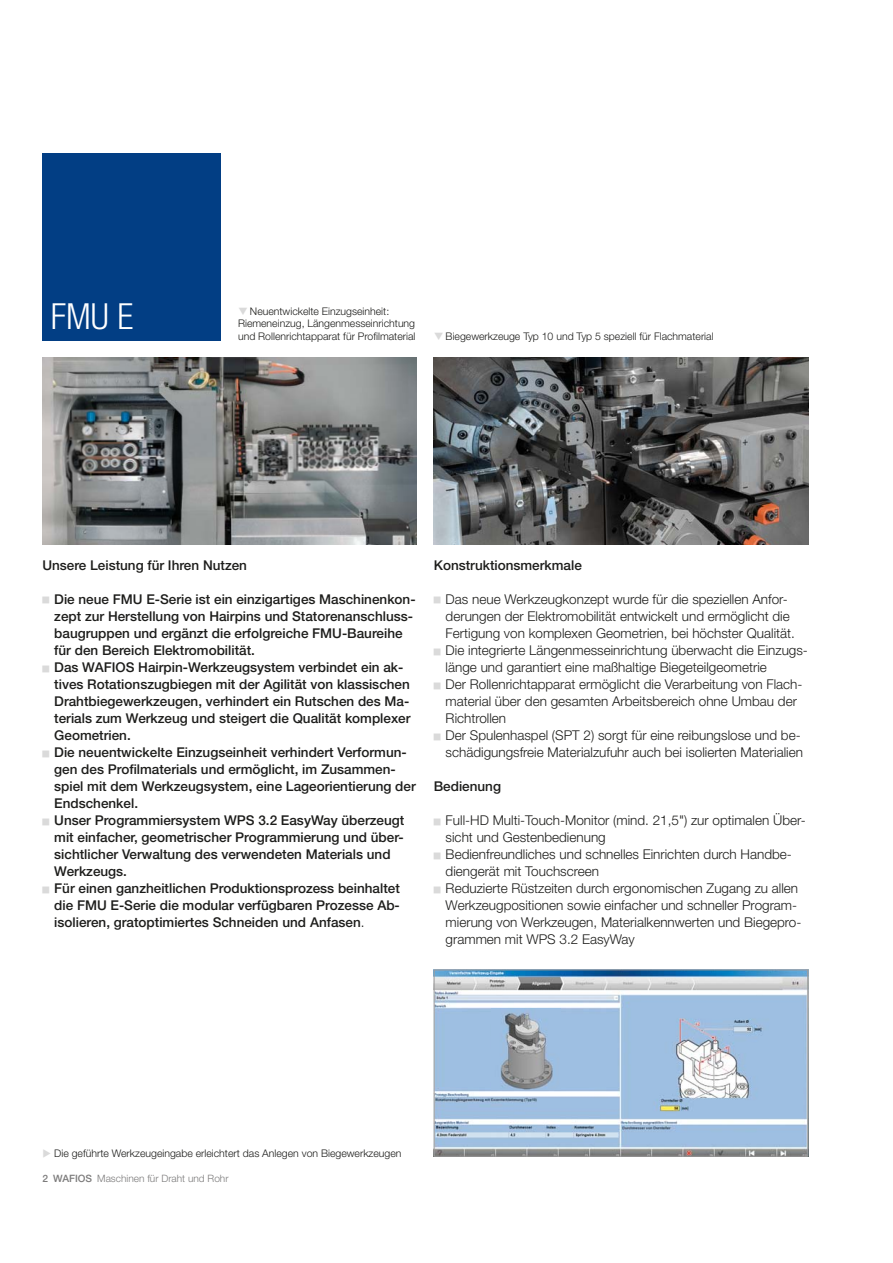
<style>
.page{position:relative;width:893px;height:1263px;background:#fff}
.page>*{position:absolute;margin:0;border:0;box-sizing:border-box;transform-origin:0 0}
.t1{font:300 condensed 36px "Helvetica Neue LT";color:#fff}
.t2{font:500 13.5px/17px "Helvetica Neue LT";color:#1d1d1b}
.t3{font:300 13.5px/17px "Helvetica Neue LT";color:#1d1d1b}
.t4{font:300 10.5px/12.8px "Helvetica Neue LT";color:#1d1d1b}
.t5{font:300 10.2px "Helvetica Neue LT";color:#7c7b7b}
.s1{font-weight:300}
.s2{font-weight:500}
</style>
<div class="page">
<div style="left:42px;top:153px;width:179px;height:187px;background:#023e84"></div>
<img style="left:436px;top:972px;width:370px;height:116px">
<img style="left:436px;top:1088px;width:370px;height:67px">
<img style="left:621px;top:1009px;width:185px;height:108px">
<img style="left:491px;top:1009px;width:69px;height:81px">
<div style="left:434px;top:970px;width:374px;height:187px;border:1px solid #9d9c9c"></div>
<img style="left:42px;top:357px;width:374px;height:187px">
<img style="left:434px;top:357px;width:374px;height:187px">
<h1 class="t1" style="left:51px;top:303px;width:84px">FMU E</h1>
<p class="t4" style="left:238px;top:306px;width:179px;text-indent:12px">Neuentwickelte Einzugseinheit:<br>Riemeneinzug, Längenmesseinrichtung und Rollenrichtapparat für Profilmaterial</p>
<p class="t4" style="left:445px;top:331px;width:269px">Biegewerkzeuge Typ 10 und Typ 5 speziell für Flachmaterial</p>
<p class="t2" style="left:42px;top:558px;width:206px">Unsere Leistung für Ihren Nutzen</p>
<p class="t2" style="left:54px;top:592px;width:363px">Die neue FMU E-Serie ist ein einzigartiges Maschinenkon&shy;zept zur Herstellung von Hairpins und Statorenanschluss&shy;baugruppen und ergänzt die erfolgreiche FMU-Baureihe für den Bereich Elektromobilität.<br>Das WAFIOS Hairpin-Werkzeugsystem verbindet ein ak&shy;tives Rotationszugbiegen mit der Agilität von klassischen Drahtbiegewerkzeugen, verhindert ein Rutschen des Ma&shy;terials zum Werkzeug und steigert die Qualität komplexer Geometrien.<br>Die neuentwickelte Einzugseinheit verhindert Verformun&shy;gen des Profilmaterials und ermöglicht, im Zusammen&shy;spiel mit dem Werkzeugsystem, eine Lageorientierung der Endschenkel.<br>Unser Programmiersystem WPS 3.2 EasyWay überzeugt mit einfacher, geometrischer Programmierung und über&shy;sichtlicher Verwaltung des verwendeten Materials und Werkzeugs.<br>Für einen ganzheitlichen Produktionsprozess beinhaltet die FMU E-Serie die modular verfügbaren Prozesse Ab&shy;isolieren, gratoptimiertes Schneiden und Anfasen<span class="s1">.</span></p>
<p class="t2" style="left:434px;top:558px;width:150px">Konstruktionsmerkmale</p>
<p class="t3" style="left:445px;top:592px;width:364px">Das neue Werkzeugkonzept wurde für die speziellen Anfor&shy;derungen der Elektromobilität entwickelt und ermöglicht die Fertigung von komplexen Geometrien, bei höchster Qualität.<br>Die integrierte Längenmesseinrichtung überwacht die Einzugs&shy;länge und garantiert eine maßhaltige Biegeteilgeometrie<br>Der Rollenrichtapparat ermöglicht die Verarbeitung von Flach&shy;material über den gesamten Arbeitsbereich ohne Umbau der Richtrollen<br>Der Spulenhaspel (SPT 2) sorgt für eine reibungslose und be&shy;schädigungsfreie Materialzufuhr auch bei isolierten Materialien</p>
<p class="t2" style="left:434px;top:779px;width:69px">Bedienung</p>
<p class="t3" style="left:445px;top:813px;width:361px">Full-HD Multi-Touch-Monitor (mind. 21,5") zur optimalen Über&shy;sicht und Gestenbedienung<br>Bedienfreundliches und schnelles Einrichten durch Handbe&shy;diengerät mit Touchscreen<br>Reduzierte Rüstzeiten durch ergonomischen Zugang zu allen Werkzeugpositionen sowie einfacher und schneller Program&shy;mierung von Werkzeugen, Materialkennwerten und Biegepro&shy;grammen mit WPS 3.2 EasyWay</p>
<p class="t4" style="left:54px;top:1147px;width:349px">Die geführte Werkzeugeingabe erleichtert das Anlegen von Biegewerkzeugen</p>
<p class="t5" style="left:42px;top:1175px;width:188px"><span class="s2">2 WAFIOS</span> Maschinen für Draht und Rohr</p>
</div>
